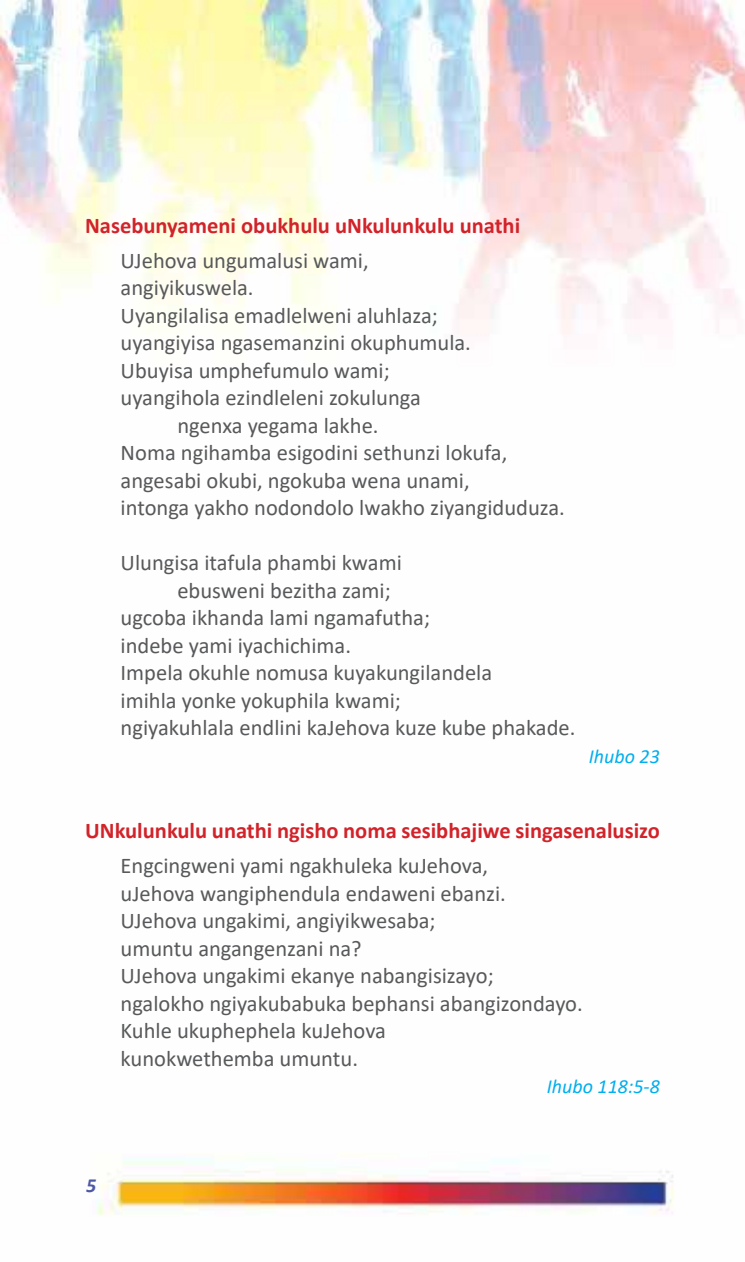
<style>
.page{position:relative;width:745px;height:1262px;background:#fff}
.page>*{position:absolute;margin:0;border:0;box-sizing:border-box;transform-origin:0 0}
.t1{font:22.5px/27.5px "Calibri";color:#58595b}
.t2{font:700 22.5px "Calibri";color:#d2232a}
.t3{font:italic 20px "Calibri";color:#00aeef}
.t4{font:italic 700 20px "Calibri";color:#4e59a5}
</style>
<div class="page">
<img style="left:0;top:0;width:744px;height:1216px">
<p class="t2" style="left:85px;top:209px;width:436px">Nasebunyameni obukhulu uNkulunkulu unathi</p>
<p class="t1" style="left:120px;top:246px;width:249px">UJehova ungumalusi wami,</p>
<p class="t1" style="left:120px;top:273px;width:134px">angiyikuswela.</p>
<p class="t1" style="left:120px;top:301px;width:318px">Uyangilalisa emadlelweni aluhlaza;</p>
<p class="t1" style="left:120px;top:328px;width:351px">uyangiyisa ngasemanzini okuphumula.</p>
<p class="t1" style="left:120px;top:356px;width:270px">Ubuyisa umphefumulo wami;</p>
<p class="t1" style="left:120px;top:383px;width:301px">uyangihola ezindleleni zokulunga</p>
<p class="t1" style="left:177px;top:411px;width:202px">ngenxa yegama lakhe.</p>
<p class="t1" style="left:120px;top:438px;width:388px">Noma ngihamba esigodini sethunzi lokufa,</p>
<p class="t1" style="left:120px;top:466px;width:350px">angesabi okubi, ngokuba wena unami,</p>
<p class="t1" style="left:120px;top:493px;width:445px">intonga yakho nodondolo lwakho ziyangiduduza.</p>
<p class="t1" style="left:120px;top:548px;width:282px">Ulungisa itafula phambi kwami</p>
<p class="t1" style="left:177px;top:576px;width:215px">ebusweni bezitha zami;</p>
<p class="t1" style="left:120px;top:603px;width:311px">ugcoba ikhanda lami ngamafutha;</p>
<p class="t1" style="left:120px;top:631px;width:232px">indebe yami iyachichima.</p>
<p class="t1" style="left:120px;top:658px;width:373px">Impela okuhle nomusa kuyakungilandela</p>
<p class="t1" style="left:120px;top:686px;width:281px">imihla yonke yokuphila kwami;</p>
<p class="t1" style="left:120px;top:713px;width:456px">ngiyakuhlala endlini kaJehova kuze kube phakade.</p>
<p class="t3" style="left:588px;top:742px;width:72px">Ihubo 23</p>
<p class="t2" style="left:85px;top:814px;width:576px">UNkulunkulu unathi ngisho noma sesibhajiwe singasenalusizo</p>
<p class="t1" style="left:120px;top:851px;width:463px">Engcingweni yami ngakhuleka kuJehova,<br>uJehova wangiphendula endaweni ebanzi.<br>UJehova ungakimi, angiyikwesaba;<br>umuntu angangenzani na?<br>UJehova ungakimi ekanye nabangisizayo; ngalokho ngiyakubabuka bephansi abangizondayo.<br>Kuhle ukuphephela kuJehova<br>kunokwethemba umuntu.</p>
<p class="t3" style="left:546px;top:1072px;width:114px">Ihubo 118:5-8</p>
<p class="t4" style="left:86px;top:1171px;width:12px">5</p>
</div>
